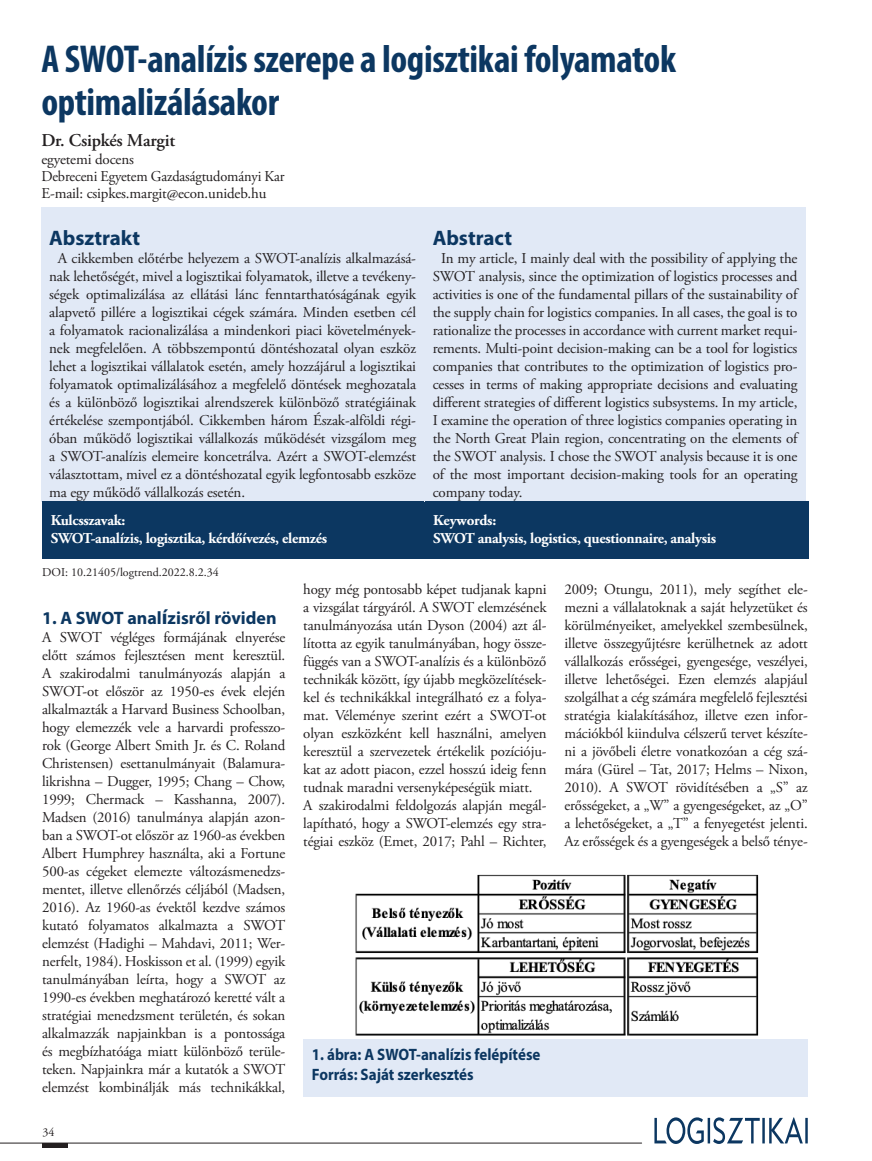
<style>
.page{position:relative;width:872px;height:1161px;background:#fff}
.page>*{position:absolute;margin:0;border:0;box-sizing:border-box;transform-origin:0 0}
.CIKK_cím{font:700 condensed 39px/43.5px "Myriad Pro";letter-spacing:-.01em;color:#0c3761}
.ABSZTRAKT_cím{font:700 21px "Myriad Pro";color:#0c3761}
.FEJEZETCÍM_1{font:700 18px "Myriad Pro";color:#0c3761}
.Szerző_neve{font:600 18px "Adobe Garamond Pro";letter-spacing:-.01em;color:#231f20}
.t1{font:700 16.5px "Myriad Pro";color:#0c3761;scale:.91 1}
.Cikk_bekezdés_HU{font:15px/18px "Adobe Garamond Pro";letter-spacing:-.01em;color:#231f20;text-align:justify}
.Absztrakt_bekezdés_H{font:15px/18px "Adobe Garamond Pro";letter-spacing:-.01em;color:#231f20;text-align:justify}
.t2{font:700 15px "Adobe Garamond Pro";letter-spacing:-.02em;color:#fff}
.Szerző_affil{font:15px "Adobe Garamond Pro";letter-spacing:-.01em;color:#231f20}
.Szerző_affil-2{font:15px "Adobe Garamond Pro";letter-spacing:-.01em;color:#231f20;scale:.96 1}
.doi{font:12px "Adobe Garamond Pro";color:#231f20}
.s1{font-size:21px}
</style>
<div class="page">
<hr style="left:0;top:1143px;width:641px;height:1px;background:#231f20">
<hr style="left:43px;top:1143px;width:25px;height:4px;background:#231f20">
<svg style="left:654px;top:1117px;width:153px;height:27px"></svg>
<div style="left:41px;top:207px;width:383px;height:294px;background:#e1e9f6"></div>
<div style="left:42px;top:501px;width:384px;height:58px;background:#0c3761"></div>
<div style="left:424px;top:207px;width:382px;height:294px;background:#e1e9f6"></div>
<div style="left:424px;top:501px;width:384px;height:58px;background:#0c3761"></div>
<div style="left:303px;top:1039px;width:504px;height:58px;background:#e1e9f6"></div>
<img style="left:355px;top:874px;width:404px;height:162px">
<p class="CIKK_cím" style="left:41px;top:36px;width:636px">A SWOT-analízis szerepe a logisztikai folyamatok optimalizálásakor</p>
<p class="Szerző_neve" style="left:41px;top:130px;width:135px">Dr. Csipkés Margit</p>
<p class="Szerző_affil" style="left:41px;top:150px;width:94px">egyetemi docens</p>
<p class="Szerző_affil-2" style="left:41px;top:167px;width:255px">Debreceni Egyetem Gazdaságtudományi Kar</p>
<p class="Szerző_affil" style="left:41px;top:184px;width:226px">E-mail: csipkes.margit@econ.unideb.hu</p>
<p class="ABSZTRAKT_cím" style="left:49px;top:225px;width:92px">Absztrakt</p>
<p class="Cikk_bekezdés_HU" style="left:49px;top:250px;width:368px;text-indent:9px">A cikkemben előtérbe helyezem a SWOT-analízis alkalmazásá&shy;nak lehetőségét, mivel a logisztikai folyamatok, illetve a tevékeny&shy;ségek optimalizálása az ellátási lánc fenntarthatóságának egyik alapvető pillére a logisztikai cégek számára. Minden esetben cél a folyamatok racionalizálása a mindenkori piaci követelmények&shy;nek megfelelően. A többszempontú döntéshozatal olyan eszköz lehet a logisztikai vállalatok esetén, amely hozzájárul a logisztikai folyamatok optimalizálásához a megfelelő döntések meghozatala és a különböző logisztikai alrendszerek különböző stratégiáinak értékelése szempontjából. Cikkemben három Észak-alföldi régi&shy;óban működő logisztikai vállalkozás működését vizsgálom meg a SWOT-analízis elemeire koncetrálva. Azért a SWOT-elemzést választottam, mivel ez a döntéshozatal egyik legfontosabb eszköze ma egy működő vállalkozás esetén.</p>
<p class="t2" style="left:51px;top:511px;width:76px">Kulcsszavak:</p>
<p class="t2" style="left:51px;top:529px;width:278px">SWOT-analízis, logisztika, kérdőívezés, elemzés</p>
<p class="ABSZTRAKT_cím" style="left:433px;top:225px;width:81px">Abstract</p>
<p class="Absztrakt_bekezdés_H" style="left:433px;top:250px;width:366px;text-indent:9px">In my article, I mainly deal with the possibility of applying the SWOT analysis, since the optimization of logistics processes and activities is one of the fundamental pillars of the sustainability of the supply chain for logistics companies. In all cases, the goal is to rationalize the processes in accordance with current market requi&shy;rements. Multi-point decision-making can be a tool for logistics companies that contributes to the optimization of logistics pro&shy;cesses in terms of making appropriate decisions and evaluating different strategies of different logistics subsystems. In my article, I examine the operation of three logistics companies operating in the North Great Plain region, concentrating on the elements of the SWOT analysis. I chose the SWOT analysis because it is one of the most important decision-making tools for an operating company today.</p>
<p class="t2" style="left:433px;top:511px;width:65px">Keywords:</p>
<p class="t2" style="left:433px;top:529px;width:285px">SWOT analysis, logistics, questionnaire, analysis</p>
<p class="doi" style="left:42px;top:565px;width:178px">DOI: 10.21405/logtrend.2022.8.2.34</p>
<p class="FEJEZETCÍM_1" style="left:42px;top:606px;width:236px">1. A SWOT anal<span class="s1">í</span>zisről röviden</p>
<p class="Cikk_bekezdés_HU" style="left:42px;top:629px;width:245px;text-align:left">A SWOT végléges formájának elnyerése előtt számos fejlesztésen ment keresztül.<br>A szakirodalmi tanulmányozás alapján a SWOT-ot először az 1950-es évek elején alkalmazták a Harvard Business Schoolban, hogy elemezzék vele a harvardi professzo&shy;rok (George Albert Smith Jr. és C. Roland Christensen) esettanulmányait (Balamura&shy;likrishna – Dugger, 1995; Chang – Chow, 1999; Chermack – Kasshanna, 2007).<br>Madsen (2016) tanulmánya alapján azon&shy;ban a SWOT-ot először az 1960-as években Albert Humphrey használta, aki a Fortune 500-as cégeket elemezte változásmenedzs&shy;mentet, illetve ellenőrzés céljából (Madsen, 2016). Az 1960-as évektől kezdve számos kutató folyamatos alkalmazta a SWOT elemzést (Hadighi – Mahdavi, 2011; Wer&shy;nerfelt, 1984). Hoskisson et al. (1999) egyik tanulmányában leírta, hogy a SWOT az 1990-es években meghatározó keretté vált a stratégiai menedzsment területén, és sokan alkalmazzák napjainkban is a pontossága és megbízhatóága miatt különböző terüle&shy;teken. Napjainkra már a kutatók a SWOT elemzést kombinálják más technikákkal,</p>
<p class="doi" style="left:43px;top:1125px;width:13px">34</p>
<p class="Cikk_bekezdés_HU" style="left:303px;top:581px;width:245px">hogy még pontosabb képet tudjanak kapni a vizsgálat tárgyáról. A SWOT elemzésének tanulmányozása után Dyson (2004) azt ál&shy;lította az egyik tanulmányában, hogy össze&shy;függés van a SWOT-analízis és a különböző technikák között, így újabb megközelítések&shy;kel és technikákkal integrálható ez a folya&shy;mat. Véleménye szerint ezért a SWOT-ot olyan eszközként kell használni, amelyen keresztül a szervezetek értékelik pozícióju&shy;kat az adott piacon, ezzel hosszú ideig fenn tudnak maradni versenyképeségük miatt.</p>
<p class="Cikk_bekezdés_HU" style="left:303px;top:797px;width:245px">A szakirodalmi feldolgozás alapján megál&shy;lapítható, hogy a SWOT-elemzés egy stra&shy;tégiai eszköz (Emet, 2017; Pahl – Richter,</p>
<p class="t1" style="left:312px;top:1044px;width:253px">1. ábra: A SWOT-analízis felépítése</p>
<p class="t1" style="left:312px;top:1064px;width:179px">Forrás: Saját szerkesztés</p>
<p class="Cikk_bekezdés_HU" style="left:564px;top:581px;width:245px;text-align:left">2009; Otungu, 2011), mely segíthet ele&shy;mezni a vállalatoknak a saját helyzetüket és körülményeiket, amelyekkel szembesülnek, illetve összegyűjtésre kerülhetnek az adott vállalkozás erősségei, gyengesége, veszélyei, illetve lehetőségei. Ezen elemzés alapjául szolgálhat a cég számára megfelelő fejlesztési stratégia kialakításához, illetve ezen infor&shy;mációkból kiindulva célszerű tervet készíte&shy;ni a jövőbeli életre vonatkozóan a cég szá&shy;mára (Gürel – Tat, 2017; Helms – Nixon, 2010). A SWOT rövidítésében a „S” az erősségeket, a „W” a gyengeségeket, az „O” a lehetőségeket, a „T” a fenyegetést jelenti.<br>Az erősségek és a gyengeségek a belső ténye-</p>
</div>
